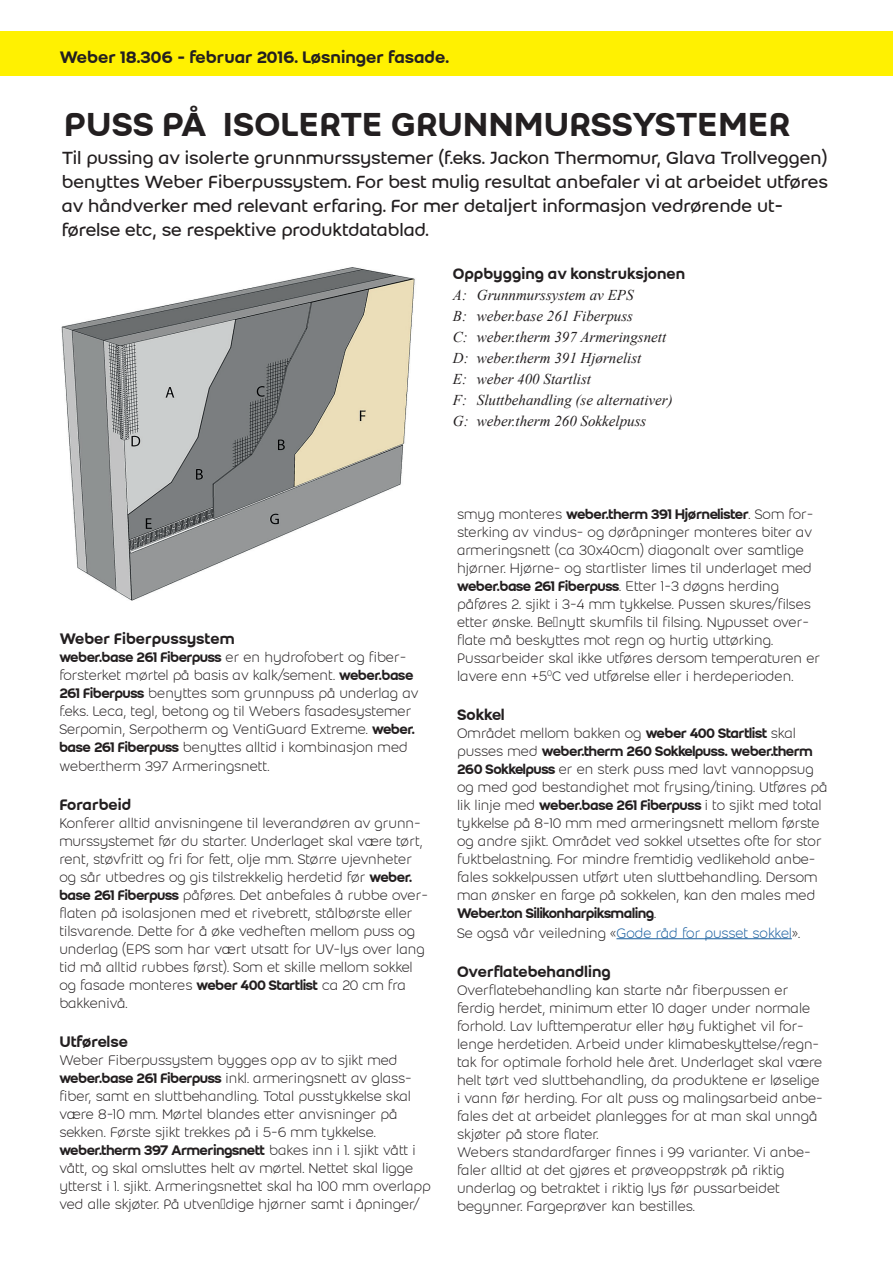
<style>
.page{position:relative;width:893px;height:1263px;background:#fff}
.page>*{position:absolute;margin:0;border:0;box-sizing:border-box;transform-origin:0 0}
.t1{font:500 36px "Weber";letter-spacing:.005em;color:#231f20}
.t2{font:19.05px/24px "Weber";color:#231f20}
.t3{font:500 18px "Weber";color:#231f20}
.t4{font:500 16.5px "Weber";color:#231f20}
.t5{font:300 15px/18px "Weber";color:#231f20}
.t6{font:15px "Weber Name";color:#231f20}
.t7{font:italic 15px/21px "Times New Roman";color:#231f20}
.s1{font-family:"Weber Name";font-weight:400}
.s2{font-family:"Weber";font-weight:300}
.s3{color:#175d9e}
</style>
<div class="page">
<div style="left:0;top:31px;width:892px;height:45px;background:#fff101"></div>
<img style="left:61px;top:267px;width:354px;height:334px">
<hr style="left:616px;top:938px;width:176px;height:1px;background:#175d9e">
<p class="t3" style="left:59px;top:47px;width:391px">Weber 18.306 - februar 2016. Løsninger fasade.</p>
<h1 class="t1" style="left:64px;top:104px;width:728px">PUSS PÅ ISOLERTE GRUNNMURSSYSTEMER</h1>
<p class="t2" style="left:62px;top:146px;width:768px">Til pussing av isolerte grunnmurssystemer (f.eks. Jackon Thermomur, Glava Trollveggen) benyttes Weber Fiberpussystem. For best mulig resultat anbefaler vi at arbeidet utføres av håndverker med relevant erfaring. For mer detaljert informasjon vedrørende ut&shy;førelse etc, se respektive produktdatablad.</p>
<p class="t4" style="left:453px;top:264px;width:234px">Oppbygging av konstruksjonen</p>
<p class="t7" style="left:453px;top:284px;width:221px">A: Grunnmurssystem av EPS<br>B: weber.base 261 Fiberpuss<br>C: weber.therm 397 Armeringsnett<br>D: weber.therm 391 Hjørnelist<br>E: weber 400 Startlist<br>F: Sluttbehandling (se alternativer)<br>G: weber.therm 260 Sokkelpuss</p>
<p class="t4" style="left:59px;top:629px;width:177px">Weber Fiberpussystem</p>
<p class="t5" style="left:59px;top:648px;width:361px"><span class="s1">weber.base 261 Fiberpuss</span> er en hydrofobert og fiber&shy;forsterket mørtel på basis av kalk/sement. <span class="s1">weber.base 261 Fiberpuss</span> benyttes som grunnpuss på underlag av f.eks. Leca, tegl, betong og til Webers fasadesystemer Serpomin, Serpotherm og VentiGuard Extreme. <span class="s1">weber. base 261 Fiberpuss</span> benyttes alltid i kombinasjon med weber.therm 397 Armeringsnett.</p>
<p class="t4" style="left:59px;top:795px;width:73px">Forarbeid</p>
<p class="t5" style="left:59px;top:814px;width:370px">Konferer alltid anvisningene til leverandøren av grunn&shy;murssystemet før du starter. Underlaget skal være tørt, rent, støvfritt og fri for fett, olje mm. Større ujevnheter og sår utbedres og gis tilstrekkelig herdetid før <span class="s1">weber. base 261 Fiberpuss</span> påføres. Det anbefales å rubbe over&shy;flaten på isolasjonen med et rivebrett, stålbørste eller tilsvarende. Dette for å øke vedheften mellom puss og underlag (EPS som har vært utsatt for UV-lys over lang tid må alltid rubbes først). Som et skille mellom sokkel og fasade monteres <span class="s1">weber 400 Startlist</span> ca 20 cm fra bakkenivå.</p>
<p class="t4" style="left:59px;top:1032px;width:70px">Utførelse</p>
<p class="t5" style="left:59px;top:1052px;width:354px">Weber Fiberpussystem bygges opp av to sjikt med <span class="s1">weber.base 261 Fiberpuss</span> inkl. armeringsnett av glass&shy;fiber, samt en sluttbehandling. Total pusstykkelse skal være 8-10 mm. Mørtel blandes etter anvisninger på sekken. Første sjikt trekkes på i 5-6 mm tykkelse.</p>
<p class="t6" style="left:59px;top:1141px;width:358px">weber.therm 397 Armeringsnett <span class="s2">bakes inn i 1. sjikt vått i</span></p>
<p class="t5" style="left:59px;top:1160px;width:373px">vått, og skal omsluttes helt av mørtel. Nettet skal ligge ytterst i 1. sjikt. Armeringsnettet skal ha 100 mm overlapp ved alle skjøter. På utven¬dige hjørner samt i åpninger/</p>
<p class="t6" style="left:457px;top:506px;width:358px"><span class="s2">smyg monteres</span> weber.therm 391 Hjørnelister<span class="s2">. Som for-</span></p>
<p class="t5" style="left:457px;top:524px;width:356px">sterking av vindus- og døråpninger monteres biter av armeringsnett (ca 30x40cm) diagonalt over samtlige hjørner. Hjørne- og startlister limes til underlaget med</p>
<p class="t6" style="left:457px;top:578px;width:323px">weber.base 261 Fiberpuss<span class="s2">. Etter 1-3 døgns herding</span></p>
<p class="t5" style="left:457px;top:596px;width:364px">påføres 2. sjikt i 3-4 mm tykkelse. Pussen skures/filses etter ønske. Be¬nytt skumfils til filsing. Nypusset over&shy;flate må beskyttes mot regn og hurtig uttørking.<br>Pussarbeider skal ikke utføres dersom temperaturen er lavere enn +5<sup>0</sup>C ved utførelse eller i herdeperioden.</p>
<p class="t4" style="left:457px;top:705px;width:49px">Sokkel</p>
<p class="t5" style="left:457px;top:725px;width:340px">Området mellom bakken og <span class="s1">weber 400 Startlist</span> skal</p>
<p class="t6" style="left:457px;top:743px;width:357px"><span class="s2">pusses med</span> weber.therm 260 Sokkelpuss. weber.therm</p>
<p class="t5" style="left:457px;top:761px;width:372px"><span class="s1">260 Sokkelpuss</span> er en sterk puss med lavt vannoppsug og med god bestandighet mot frysing/tining. Utføres på lik linje med <span class="s1">weber.base 261 Fiberpuss</span> i to sjikt med total tykkelse på 8-10 mm med armeringsnett mellom første og andre sjikt. Området ved sokkel utsettes ofte for stor fuktbelastning. For mindre fremtidig vedlikehold anbe&shy;fales sokkelpussen utført uten sluttbehandling. Dersom man ønsker en farge på sokkelen, kan den males med</p>
<p class="t6" style="left:457px;top:905px;width:201px">Weber.ton Silikonharpiksmaling<span class="s2">.</span></p>
<p class="t5" style="left:457px;top:924px;width:345px">Se også vår veiledning «<span class="s3">Gode råd for pusset sokkel</span>».</p>
<p class="t4" style="left:457px;top:962px;width:155px">Overflatebehandling</p>
<p class="t5" style="left:457px;top:981px;width:367px">Overflatebehandling kan starte når fiberpussen er ferdig herdet, minimum etter 10 dager under normale forhold. Lav lufttemperatur eller høy fuktighet vil for&shy;lenge herdetiden. Arbeid under klimabeskyttelse/regn&shy;tak for optimale forhold hele året. Underlaget skal være helt tørt ved sluttbehandling, da produktene er løselige i vann før herding. For alt puss og malingsarbeid anbe&shy;fales det at arbeidet planlegges for at man skal unngå skjøter på store flater.<br>Webers standardfarger finnes i 99 varianter. Vi anbe&shy;faler alltid at det gjøres et prøveoppstrøk på riktig underlag og betraktet i riktig lys før pussarbeidet begynner. Fargeprøver kan bestilles.</p>
</div>
